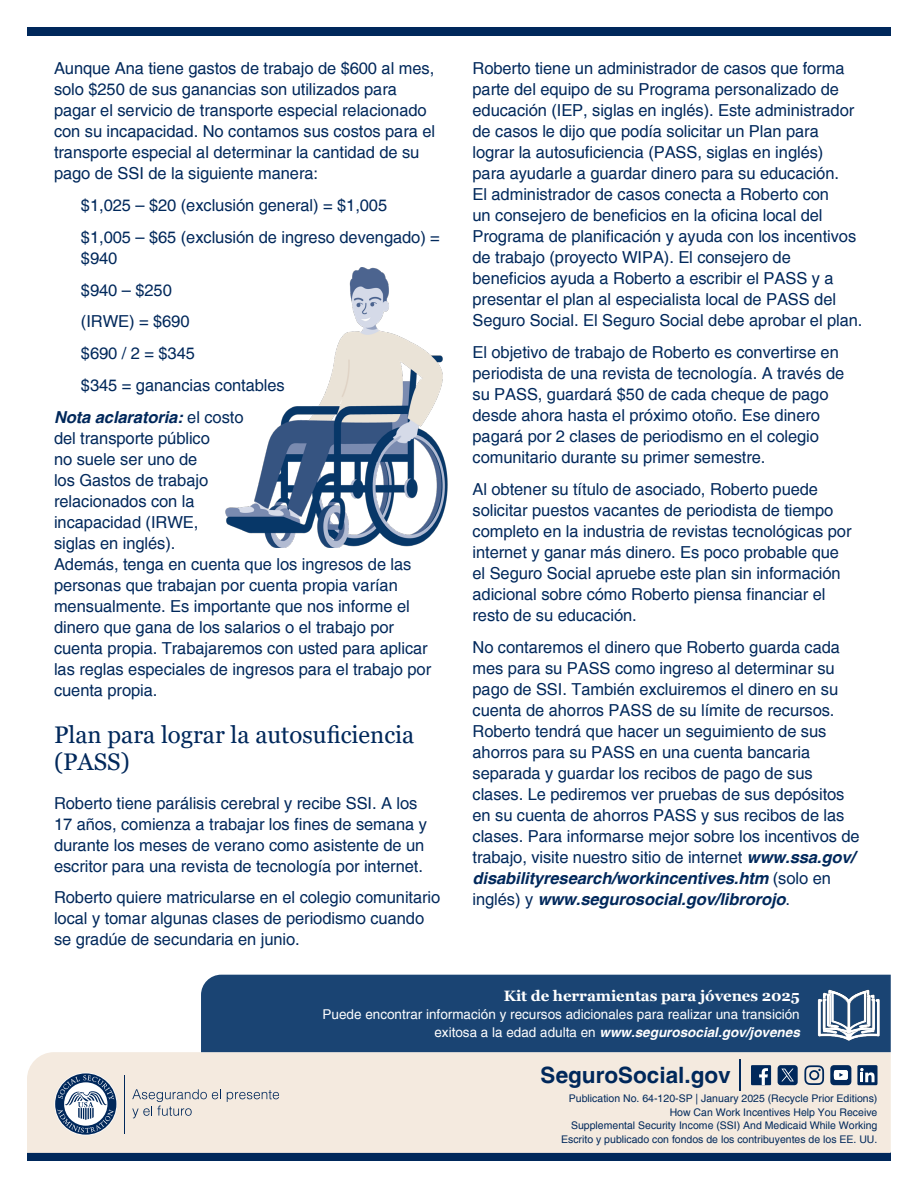
<style>
.page{position:relative;width:918px;height:1188px;background:#fff}
.page>*{position:absolute;margin:0;border:0;box-sizing:border-box;transform-origin:0 0}
.t1{font:24px/27px "Georgia";color:#00285b}
.t2{font:700 22.5px "Helvetica";color:#00285b}
.t3{font:16.5px/21px "Helvetica";letter-spacing:-.005em;color:#00285b}
.t4{font:700 15px "Georgia";letter-spacing:-.005em;color:#fff}
.t5{font:13.5px/18px "Helvetica";color:#fff;text-align:right}
.t6{font:10.5px/13.5px "Helvetica";color:#00285b;text-align:right}
.s1{font-weight:700;font-style:italic}
</style>
<div class="page">
<div style="left:27px;top:27px;width:864px;height:8px;background:#00285b"></div>
<div style="left:27px;top:1153px;width:864px;height:8px;background:#00285b"></div>
<div style="left:27px;top:1052px;width:864px;height:101px;background:#f4eadf"></div>
<div style="left:201px;top:975px;width:690px;height:77px;background:#1a4473"></div>
<img style="left:817px;top:984px;width:64px;height:61px">
<img style="left:225px;top:267px;width:223px;height:280px">
<img style="left:822px;top:987px;width:54px;height:51px">
<hr style="left:740px;top:1059px;width:1px;height:32px;background:#00285b">
<svg style="left:55px;top:1073px;width:61px;height:62px"></svg>
<svg style="left:58px;top:1075px;width:56px;height:58px"></svg>
<hr style="left:124px;top:1075px;width:1px;height:58px;background:#00285b">
<svg style="left:227px;top:1090px;width:52px;height:12px"></svg>
<svg style="left:132px;top:1089px;width:89px;height:29px;background:#d5d2ce"></svg>
<div style="left:751px;top:1065px;width:20px;height:20px;background:#00285b"></div>
<svg style="left:759px;top:1068px;width:9px;height:17px"></svg>
<div style="left:778px;top:1065px;width:20px;height:20px;background:#00285b;border-radius:3px"></div>
<svg style="left:781px;top:1069px;width:13px;height:12px"></svg>
<svg style="left:804px;top:1065px;width:20px;height:20px"></svg>
<svg style="left:830px;top:1065px;width:21px;height:20px"></svg>
<div style="left:857px;top:1065px;width:21px;height:20px;background:#00285b"></div>
<svg style="left:860px;top:1068px;width:15px;height:14px"></svg>
<p class="t3" style="left:54px;top:58px;width:383px">Aunque Ana tiene gastos de trabajo de $600 al mes, solo $250 de sus ganancias son utilizados para pagar el servicio de transporte especial relacionado con su incapacidad. No contamos sus costos para el transporte especial al determinar la cantidad de su pago de SSI de la siguiente manera:</p>
<p class="t3" style="left:81px;top:195px;width:308px">$1,025 – $20 (exclusión general) = $1,005</p>
<p class="t3" style="left:81px;top:227px;width:360px">$1,005 – $65 (exclusión de ingreso devengado) = $940</p>
<p class="t3" style="left:81px;top:280px;width:92px">$940 – $250</p>
<p class="t3" style="left:81px;top:312px;width:110px">(IRWE) = $690</p>
<p class="t3" style="left:81px;top:343px;width:115px">$690 / 2 = $345</p>
<p class="t3" style="left:81px;top:375px;width:205px">$345 = ganancias contables</p>
<p class="t3" style="left:54px;top:407px;width:379px"><span class="s1">Nota aclaratoria:</span> el costo<br>del transporte público<br>no suele ser uno de<br>los Gastos de trabajo<br>relacionados con la<br>incapacidad (IRWE,<br>siglas en inglés).<br>Además, tenga en cuenta que los ingresos de las personas que trabajan por cuenta propia varían mensualmente. Es importante que nos informe el dinero que gana de los salarios o el trabajo por cuenta propia. Trabajaremos con usted para aplicar las reglas especiales de ingresos para el trabajo por cuenta propia.</p>
<h1 class="t1" style="left:54px;top:722px;width:362px">Plan para lograr la autosuficiencia (PASS)</h1>
<p class="t3" style="left:54px;top:793px;width:374px">Roberto tiene parálisis cerebral y recibe SSI. A los 17 años, comienza a trabajar los fines de semana y durante los meses de verano como asistente de un escritor para una revista de tecnología por internet.</p>
<p class="t3" style="left:54px;top:888px;width:388px">Roberto quiere matricularse en el colegio comunitario local y tomar algunas clases de periodismo cuando se gradúe de secundaria en junio.</p>
<p class="t3" style="left:473px;top:58px;width:392px">Roberto tiene un administrador de casos que forma parte del equipo de su Programa personalizado de educación (IEP, siglas en inglés). Este administrador de casos le dijo que podía solicitar un Plan para lograr la autosuficiencia (PASS, siglas en inglés)<br>para ayudarle a guardar dinero para su educación.<br>El administrador de casos conecta a Roberto con<br>un consejero de beneficios en la oficina local del Programa de planificación y ayuda con los incentivos de trabajo (proyecto WIPA). El consejero de beneficios ayuda a Roberto a escribir el PASS y a presentar el plan al especialista local de PASS del Seguro Social. El Seguro Social debe aprobar el plan.</p>
<p class="t3" style="left:473px;top:342px;width:373px">El objetivo de trabajo de Roberto es convertirse en periodista de una revista de tecnología. A través de su PASS, guardará $50 de cada cheque de pago desde ahora hasta el próximo otoño. Ese dinero pagará por 2 clases de periodismo en el colegio comunitario durante su primer semestre.</p>
<p class="t3" style="left:473px;top:479px;width:381px">Al obtener su título de asociado, Roberto puede solicitar puestos vacantes de periodista de tiempo completo en la industria de revistas tecnológicas por internet y ganar más dinero. Es poco probable que el Seguro Social apruebe este plan sin información adicional sobre cómo Roberto piensa financiar el resto de su educación.</p>
<p class="t3" style="left:473px;top:637px;width:389px">No contaremos el dinero que Roberto guarda cada mes para su PASS como ingreso al determinar su pago de SSI. También excluiremos el dinero en su cuenta de ahorros PASS de su límite de recursos.<br>Roberto tendrá que hacer un seguimiento de sus ahorros para su PASS en una cuenta bancaria separada y guardar los recibos de pago de sus clases. Le pediremos ver pruebas de sus depósitos en su cuenta de ahorros PASS y sus recibos de las clases. Para informarse mejor sobre los incentivos de trabajo, visite nuestro sitio de internet <span class="s1">www.ssa.gov/ disabilityresearch/workincentives.htm</span> (solo en inglés) y <span class="s1">www.segurosocial.gov/librorojo</span>.</p>
<p class="t4" style="left:504px;top:986px;width:298px">Kit de herramientas para jóvenes 2025</p>
<p class="t5" style="left:323px;top:1006px;width:479px">Puede encontrar información y recursos adicionales para realizar una transición exitosa a la edad adulta en <span class="s1">www.segurosocial.gov/jovenes</span></p>
<p class="t2" style="left:541px;top:1062px;width:192px">SeguroSocial.gov</p>
<p class="t6" style="left:569px;top:1092px;width:310px">Publication No. 64-120-SP | January 2025 (Recycle Prior Editions)</p>
<p class="t6" style="left:571px;top:1105px;width:308px">How Can Work Incentives Help You Receive<br>Supplemental Security Income (SSI) And Medicaid While Working</p>
<p class="t6" style="left:561px;top:1133px;width:318px">Escrito y publicado con fondos de los contribuyentes de los EE. UU.</p>
</div>
